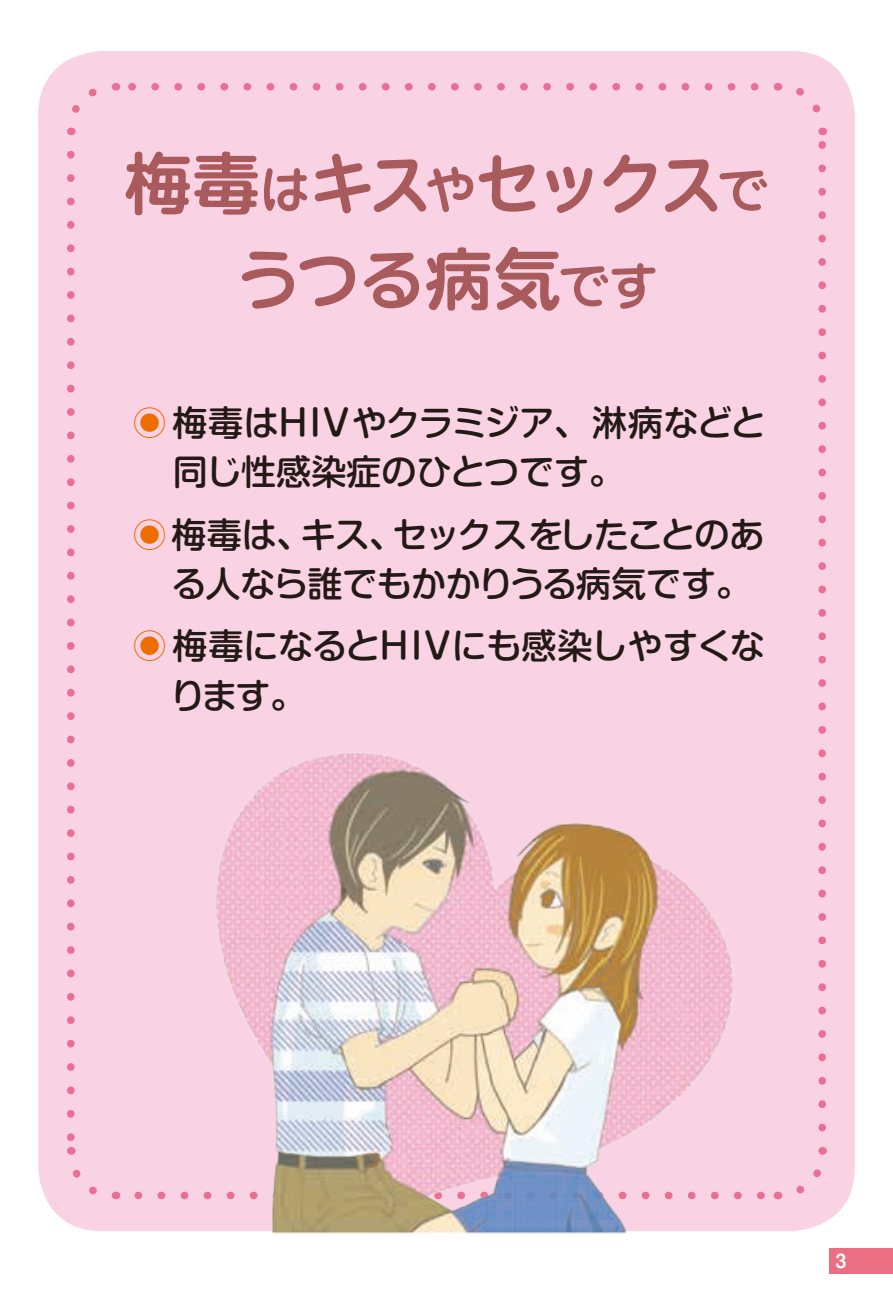
<style>
.page{position:relative;width:893px;height:1295px;background:#fff}
.page>*{position:absolute;margin:0;border:0;box-sizing:border-box;transform-origin:0 0}
.t1{font:700 67.05px/95.6px "Kamo Lemo Std De";letter-spacing:-.09em;color:#a95a5c;text-align:center}
.t2{font:500 35.1px/49.5px "Shin M Go Pro";letter-spacing:-.015em;color:#231916}
.t3{font:700 17.55px "Shin M Go Pro De";color:#fff}
.s1{font-family:"Shin M Go Pro De"}
.s2{font-size:51.07px}
.s3{font-family:"Koz Min Pr 6 N";font-weight:400;color:#ed6d00}
</style>
<div class="page">
<div style="left:38px;top:51px;width:817px;height:1180px;background:#f9d3e4;border-radius:64px"></div>
<svg style="left:67px;top:155px;width:8px;height:984px"></svg>
<svg style="left:138px;top:1191px;width:627px;height:8px"></svg>
<svg style="left:818px;top:143px;width:8px;height:984px"></svg>
<svg style="left:128px;top:83px;width:627px;height:8px"></svg>
<svg style="left:67px;top:88px;width:30px;height:47px"></svg>
<svg style="left:72px;top:1169px;width:44px;height:31px"></svg>
<svg style="left:796px;top:1147px;width:31px;height:47px"></svg>
<svg style="left:777px;top:83px;width:43px;height:30px"></svg>
<img style="left:201px;top:753px;width:552px;height:481px">
<div style="left:829px;top:1248px;width:64px;height:26px;background:#ec6e82"></div>
<h1 class="t1" style="left:125px;top:128px;width:645px"><span class="s1">梅毒</span><span class="s2">は</span>キス<span class="s2">や</span>セックス<span class="s2">で</span>うつる<span class="s1">病気</span><span class="s2">です</span></h1>
<p class="t2" style="left:173px;top:394px;width:594px;text-indent:-41px"><span class="s3">◉</span>梅毒はHIVやクラミジア、淋病などと同じ性感染症のひとつです。</p>
<p class="t2" style="left:172px;top:505px;width:594px;text-indent:-40px"><span class="s3">◉</span>梅毒は、キス、セックスをしたことのある人なら誰でもかかりうる病気です。</p>
<p class="t2" style="left:170px;top:617px;width:596px;text-indent:-38px"><span class="s3">◉</span>梅毒になるとHIVにも感染しやすくなります。</p>
<p class="t3" style="left:836px;top:1247px;width:13px">3</p>
</div>
